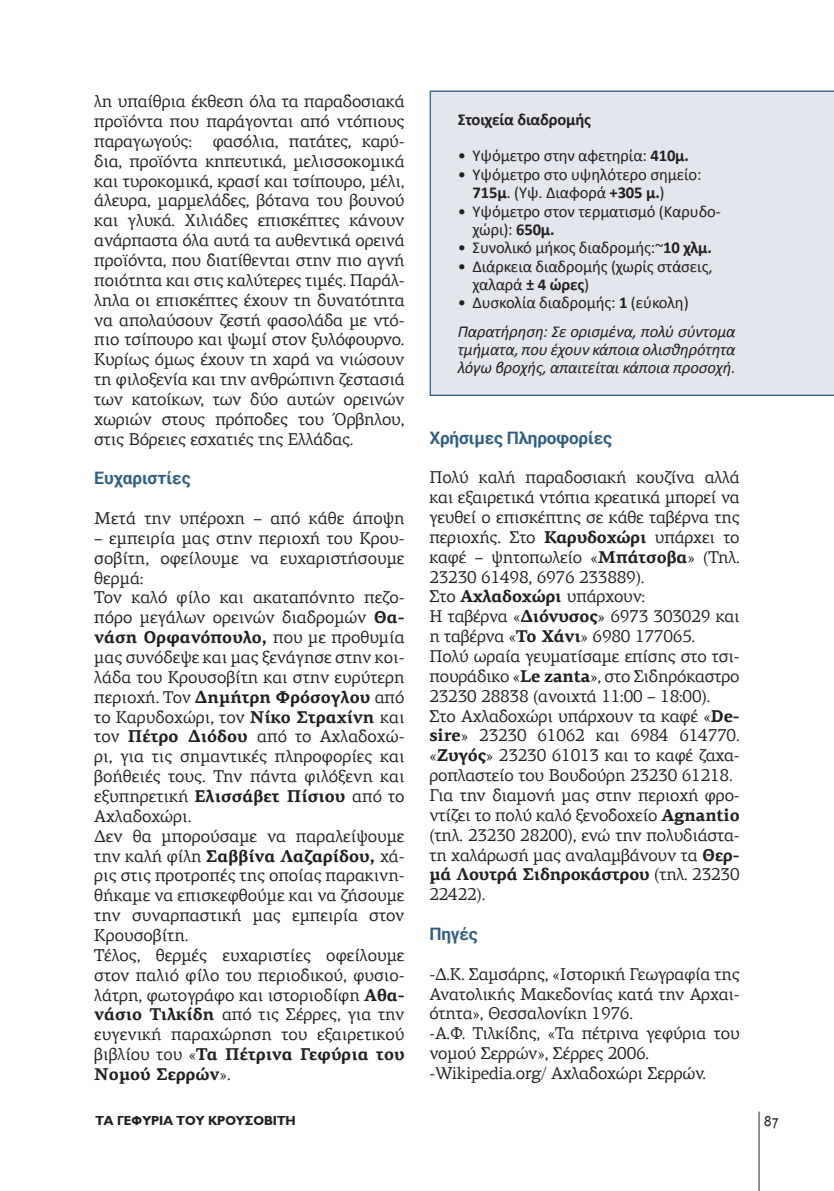
<style>
.page{position:relative;width:834px;height:1191px;background:#fff}
.page>*{position:absolute;margin:0;border:0;box-sizing:border-box;transform-origin:0 0}
.t1{font:17.15px/19.8px "PF Agora Serif Pro";letter-spacing:-.01em;color:#231f20}
.t2{font:700 17.15px "Roboto";letter-spacing:-.01em;color:#315f83}
.t3{font:16.62px/18.4px "Calibri";letter-spacing:-.01em;color:#231f20}
.t4{font:italic 16.62px/28.3px "Calibri";letter-spacing:-.01em;color:#231f20}
.t5{font:700 16.62px "Calibri";letter-spacing:-.01em;color:#231f20}
.t6{font:300 16.62px "Triplex Greek";color:#231f20}
.t7{font:700 13.12px "CF Jeckyl";color:#231f20}
.s1{font-weight:700}
.s2{font-style:normal}
.s3{font-weight:700;font-style:normal}
</style>
<div class="page">
<hr style="left:758px;top:1111px;width:1px;height:80px;background:#231f20">
<div style="left:429px;top:91px;width:404px;height:305px;background:#e4e6ed"></div>
<p class="t1" style="left:94px;top:91px;width:312px;text-align:justify">λη υπαίθρια έκθεση όλα τα παραδοσιακά προϊόντα που παράγονται από ντόπιους παραγωγούς: φασόλια, πατάτες, καρύ&shy;δια, προϊόντα κηπευτικά, μελισσοκομικά και τυροκομικά, κρασί και τσίπουρο, μέλι, άλευρα, μαρμελάδες, βότανα του βουνού και γλυκά. Χιλιάδες επισκέπτες κάνουν ανάρπαστα όλα αυτά τα αυθεντικά ορεινά προϊόντα, που διατίθενται στην πιο αγνή ποιότητα και στις καλύτερες τιμές. Παράλ&shy;ληλα οι επισκέπτες έχουν τη δυνατότητα να απολαύσουν ζεστή φασολάδα με ντό&shy;πιο τσίπουρο και ψωμί στον ξυλόφουρνο.<br>Κυρίως όμως έχουν τη χαρά να νιώσουν τη φιλοξενία και την ανθρώπινη ζεστασιά των κατοίκων, των δύο αυτών ορεινών χωριών στους πρόποδες του Όρβηλου, στις Βόρειες εσχατιές της Ελλάδας.</p>
<p class="t2" style="left:94px;top:466px;width:98px">Ευχαριστίες</p>
<p class="t1" style="left:94px;top:508px;width:312px">Μετά την υπέροχη – από κάθε άποψη</p>
<p class="t1" style="left:94px;top:528px;width:312px">– εμπειρία μας στην περιοχή του Κρου&shy;σοβίτη, οφείλουμε να ευχαριστήσουμε θερμά:<br>Τον καλό φίλο και ακαταπόνητο πεζο&shy;πόρο μεγάλων ορεινών διαδρομών <span class="s1">Θα&shy;νάση Ορφανόπουλο,</span> που με προθυμία μας συνόδεψε και μας ξενάγησε στην κοι&shy;λάδα του Κρουσοβίτη και στην ευρύτερη περιοχή. Τον <span class="s1">Δημήτρη Φρόσογλου</span> από το Καρυδοχώρι, τον <span class="s1">Νίκο Στραχίνη</span> και τον <span class="s1">Πέτρο Διόδου</span> από το Αχλαδοχώ&shy;ρι, για τις σημαντικές πληροφορίες και βοήθειές τους. Την πάντα φιλόξενη και εξυπηρετική <span class="s1">Ελισσάβετ Πίσιου</span> από το Αχλαδοχώρι.<br>Δεν θα μπορούσαμε να παραλείψουμε την καλή φίλη <span class="s1">Σαββίνα Λαζαρίδου,</span> χά&shy;ρις στις προτροπές της οποίας παρακινη&shy;θήκαμε να επισκεφθούμε και να ζήσουμε την συναρπαστική μας εμπειρία στον Κρουσοβίτη.<br>Τέλος, θερμές ευχαριστίες οφείλουμε στον παλιό φίλο του περιοδικού, φυσιο&shy;λάτρη, φωτογράφο και ιστοριοδίφη <span class="s1">Αθα&shy;νάσιο Τιλκίδη</span> από τις Σέρρες, για την ευγενική παραχώρηση του εξαιρετικού βιβλίου του «<span class="s1">Τα Πέτρινα Γεφύρια του Νομού Σερρών</span>».</p>
<p class="t5" style="left:457px;top:108px;width:135px">Στοιχεία διαδρομής</p>
<p class="t3" style="left:457px;top:147px;width:233px">• Υψόμετρο στην αφετηρία: <span class="s1">410μ.</span></p>
<p class="t3" style="left:472px;top:165px;width:230px;text-indent:-15px">• Υψόμετρο στο υψηλότερο σημείο:<br><span class="s1">715μ</span>. (Υψ. Διαφορά <span class="s1">+305 μ.</span>)</p>
<p class="t3" style="left:472px;top:202px;width:250px;text-indent:-15px">• Υψόμετρο στον τερματισμό (Καρυδο&shy;χώρι): <span class="s1">650μ.</span></p>
<p class="t3" style="left:457px;top:239px;width:256px">• Συνολικό μήκος διαδρομής:~<span class="s1">10 χλμ.</span></p>
<p class="t3" style="left:472px;top:257px;width:241px;text-indent:-15px">• Διάρκεια διαδρομής (χωρίς στάσεις, χαλαρά <span class="s1">± 4 ώρες</span>)</p>
<p class="t4" style="left:457px;top:288px;width:279px"><span class="s2">• Δυσκολία διαδρομής:</span> <span class="s3">1</span> <span class="s2">(εύκολη)<br></span>Παρατήρηση: Σε ορισμένα, πολύ σύντομα</p>
<p class="t4" style="left:457px;top:340px;width:279px;line-height:18.4px">τμήματα, που έχουν κάποια ολισθηρότητα λόγω βροχής, απαιτείται κάποια προσοχή.</p>
<p class="t2" style="left:429px;top:425px;width:184px">Χρήσιμες Πληροφορίες</p>
<p class="t1" style="left:429px;top:468px;width:312px">Πολύ καλή παραδοσιακή κουζίνα αλλά και εξαιρετικά ντόπια κρεατικά μπορεί να γευθεί ο επισκέπτης σε κάθε ταβέρνα της περιοχής. Στο <span class="s1">Καρυδοχώρι</span> υπάρχει το καφέ – ψητοπωλείο «<span class="s1">Μπάτσοβα</span>» (Τηλ.<br>23230 61498, 6976 233889).<br>Στο <span class="s1">Αχλαδοχώρι</span> υπάρχουν:<br>Η ταβέρνα «<span class="s1">Διόνυσος</span>» 6973 303029 και η ταβέρνα «<span class="s1">Το Χάνι</span>» 6980 177065.<br>Πολύ ωραία γευματίσαμε επίσης στο τσι&shy;πουράδικο «<span class="s1">Le zanta</span>», στο Σιδηρόκαστρο 23230 28838 (ανοιχτά 11:00 – 18:00).<br>Στο Αχλαδοχώρι υπάρχουν τα καφέ «<span class="s1">De&shy;sire</span>» 23230 61062 και 6984 614770. «<span class="s1">Ζυγός</span>» 23230 61013 και το καφέ ζαχα&shy;ροπλαστείο του Βουδούρη 23230 61218.<br>Για την διαμονή μας στην περιοχή φρο&shy;ντίζει το πολύ καλό ξενοδοχείο <span class="s1">Agnantio </span>(τηλ. 23230 28200), ενώ την πολυδιάστα&shy;τη χαλάρωσή μας αναλαμβάνουν τα <span class="s1">Θερ&shy;μά Λουτρά Σιδηροκάστρου</span> (τηλ. 23230<br>22422).</p>
<p class="t2" style="left:429px;top:921px;width:50px">Πηγές</p>
<p class="t1" style="left:429px;top:964px;width:312px">-Δ.Κ. Σαμσάρης, «Ιστορική Γεωγραφία της Ανατολικής Μακεδονίας κατά την Αρχαι&shy;ότητα», Θεσσαλονίκη 1976.<br>-Α.Φ. Τιλκίδης, «Τα πέτρινα γεφύρια του νομού Σερρών», Σέρρες 2006. -Wikipedia.org/ Αχλαδοχώρι Σερρών.</p>
<p class="t7" style="left:95px;top:1110px;width:202px">τα γεφυρια του κρουσοβιτη</p>
<p class="t6" style="left:763px;top:1113px;width:17px">87</p>
</div>
